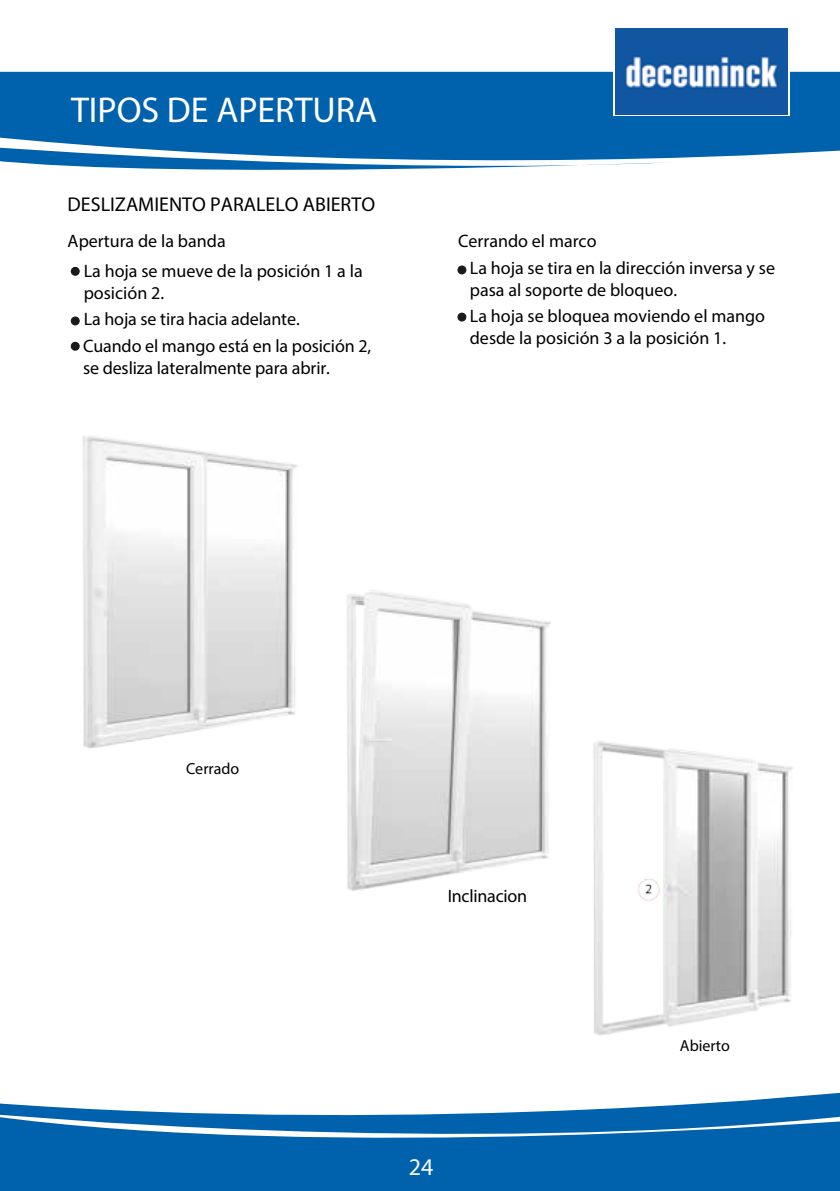
<style>
.page{position:relative;width:840px;height:1191px;background:#fff}
.page>*{position:absolute;margin:0;border:0;box-sizing:border-box;transform-origin:0 0}
.t1{font:36px "Myriad Pro";color:#fff}
.t2{font:24px "Myriad Pro";color:#fff}
.t3{font:600 20px "Myriad Pro";color:#000101}
.t4{font:18px/21.6px "Myriad Pro";color:#000}
.t5{font:18px "Myriad Pro";letter-spacing:-.005em;color:#000101}
.t6{font:600 18px "Myriad Pro";color:#000}
.t7{font:16px "Myriad Pro";color:#000101}
</style>
<div class="page">
<img style="left:82px;top:436px;width:711px;height:600px">
<div style="left:0;top:1158px;width:839px;height:33px;background:#0061ac"></div>
<svg style="left:0;top:1093px;width:839px;height:65px;fill:#0061ac"></svg>
<div style="left:0;top:72px;width:839px;height:86px;background:#0061ac"></div>
<svg style="left:0;top:147px;width:675px;height:23px"></svg>
<div style="left:71px;top:267px;width:8px;height:8px;background:#1a1b19;border-radius:50%"></div>
<div style="left:71px;top:267px;width:9px;height:9px;border:1px solid #1a1b19;border-radius:50%"></div>
<div style="left:71px;top:342px;width:8px;height:8px;background:#1a1b19;border-radius:50%"></div>
<div style="left:71px;top:342px;width:9px;height:9px;border:1px solid #1a1b19;border-radius:50%"></div>
<div style="left:71px;top:317px;width:8px;height:8px;background:#1a1b19;border-radius:50%"></div>
<div style="left:71px;top:316px;width:9px;height:9px;border:1px solid #1a1b19;border-radius:50%"></div>
<div style="left:458px;top:266px;width:7px;height:8px;background:#1a1b19;border-radius:50%"></div>
<div style="left:457px;top:265px;width:9px;height:9px;border:1px solid #1a1b19;border-radius:50%"></div>
<div style="left:458px;top:313px;width:7px;height:8px;background:#1a1b19;border-radius:50%"></div>
<div style="left:457px;top:312px;width:9px;height:9px;border:1px solid #1a1b19;border-radius:50%"></div>
<div style="left:613px;top:26px;width:176px;height:90px;background:linear-gradient(to right,#1056a0,#1056a0)"></div>
<img style="left:615px;top:28px;width:172px;height:86px">
<h1 class="t1" style="left:71px;top:88px;width:308px">TIPOS DE APERTURA</h1>
<p class="t3" style="left:68px;top:192px;width:309px">DESLIZAMIENTO PARALELO ABIERTO</p>
<p class="t6" style="left:68px;top:229px;width:159px">Apertura de la banda</p>
<p class="t4" style="left:84px;top:260px;width:280px">La hoja se mueve de la posición 1 a la posición 2.</p>
<p class="t5" style="left:84px;top:308px;width:217px">La hoja se tira hacia adelante.</p>
<p class="t4" style="left:83px;top:335px;width:289px">Cuando el mango está en la posición 2, se desliza lateralmente para abrir.</p>
<p class="t6" style="left:458px;top:229px;width:140px">Cerrando el marco</p>
<p class="t4" style="left:469px;top:257px;width:306px">La hoja se tira en la dirección inversa y se pasa al soporte de bloqueo.</p>
<p class="t4" style="left:469px;top:305px;width:296px">La hoja se bloquea moviendo el mango desde la posición 3 a la posición 1.</p>
<p class="t7" style="left:186px;top:758px;width:55px">Cerrado</p>
<p class="t5" style="left:447px;top:884px;width:81px">Inclinacion</p>
<h2 class="t2" style="left:409px;top:1152px;width:26px">24</h2>
<p class="t7" style="left:679px;top:1035px;width:51px">Abierto</p>
</div>
